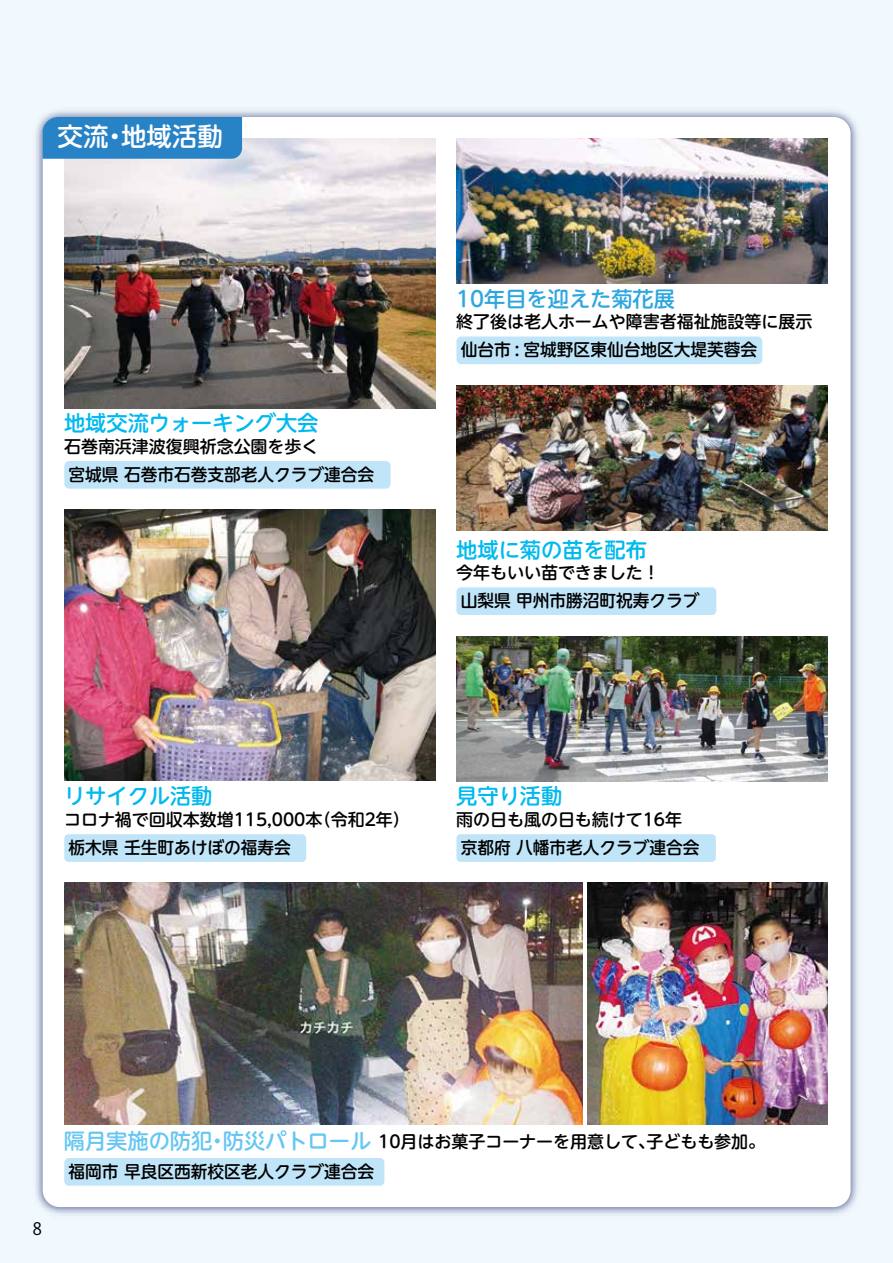
<style>
.page{position:relative;width:893px;height:1263px;background:#f1f9fe}
.page>*{position:absolute;margin:0;border:0;box-sizing:border-box;transform-origin:0 0}
.t1{font:500 25.5px "UD Shin M Go Pr 6 N";letter-spacing:-.005em;color:#fff}
.t2{font:500 21.3px "UD Shin M Go Pr 6 N";letter-spacing:-.005em;color:#00b9ef}
.t3{font:500 21.3px "UD Shin M Go Pr 6 N";letter-spacing:-.005em;color:#2ea7e0}
.t4{font:500 16.95px/27.8px "UD Shin M Go Pr 6 N";letter-spacing:-.005em;color:#000}
.t5{font:16.95px "Hiragino UD Sans R Std W3";color:#000}
.s1{font-size:21.3px;color:#67c7f2}
</style>
<div class="page">
<img style="left:36px;top:110px;width:822px;height:1105px">
<div style="left:43px;top:117px;width:808px;height:1090px;background:#fff;border-radius:17px"></div>
<div style="left:64px;top:1158px;width:320px;height:28px;background:#c0e5f9;border-radius:4px"></div>
<img style="left:456px;top:138px;width:371px;height:145px">
<div style="left:456px;top:336px;width:306px;height:28px;background:#c0e5f9;border-radius:5px"></div>
<div style="left:64px;top:461px;width:327px;height:28px;background:#c0e5f9;border-radius:5px"></div>
<img style="left:64px;top:883px;width:518px;height:242px">
<img style="left:588px;top:883px;width:239px;height:242px">
<img style="left:64px;top:138px;width:371px;height:271px">
<img style="left:64px;top:510px;width:371px;height:270px">
<div style="left:43px;top:117px;width:199px;height:42px;background:#2782c6"></div>
<div style="left:456px;top:834px;width:260px;height:28px;background:#c0e5f9;border-radius:4px"></div>
<img style="left:456px;top:636px;width:371px;height:145px">
<div style="left:64px;top:834px;width:242px;height:28px;background:#c0e5f9;border-radius:4px"></div>
<img style="left:456px;top:385px;width:371px;height:145px">
<div style="left:456px;top:587px;width:260px;height:28px;background:#c0e5f9;border-radius:4px"></div>
<h1 class="t1" style="left:58px;top:115px;width:167px">交流・地域活動</h1>
<p class="t2" style="left:64px;top:405px;width:256px">地域交流ウォーキング大会</p>
<p class="t4" style="left:64px;top:432px;width:312px">石巻南浜津波復興祈念公園を歩く<br>宮城県 石巻市石巻支部老人クラブ連合会</p>
<p class="t3" style="left:456px;top:281px;width:220px">10年目を迎えた菊花展</p>
<p class="t4" style="left:456px;top:307px;width:358px">終了後は老人ホームや障害者福祉施設等に展示仙台市 : 宮城野区東仙台地区大堤芙蓉会</p>
<p class="t2" style="left:456px;top:531px;width:192px">地域に菊の苗を配布</p>
<p class="t4" style="left:456px;top:558px;width:245px">今年もいい苗できました！<br>山梨県 甲州市勝沼町祝寿クラブ</p>
<p class="t2" style="left:64px;top:778px;width:150px">リサイクル活動</p>
<p class="t4" style="left:64px;top:805px;width:347px">コロナ禍で回収本数増115,000本（令和2年）栃木県 壬生町あけぼの福寿会</p>
<p class="t2" style="left:456px;top:778px;width:108px">見守り活動</p>
<p class="t4" style="left:456px;top:805px;width:245px">雨の日も風の日も続けて16年京都府 八幡市老人クラブ連合会</p>
<p class="t5" style="left:32px;top:1216px;width:12px">8</p>
<p class="t4" style="left:64px;top:1125px;width:703px;line-height:30px"><span class="s1">隔月実施の防犯・防災パトロール</span> 10月はお菓子コーナーを用意して、子どもも参加。福岡市 早良区西新校区老人クラブ連合会</p>
</div>
